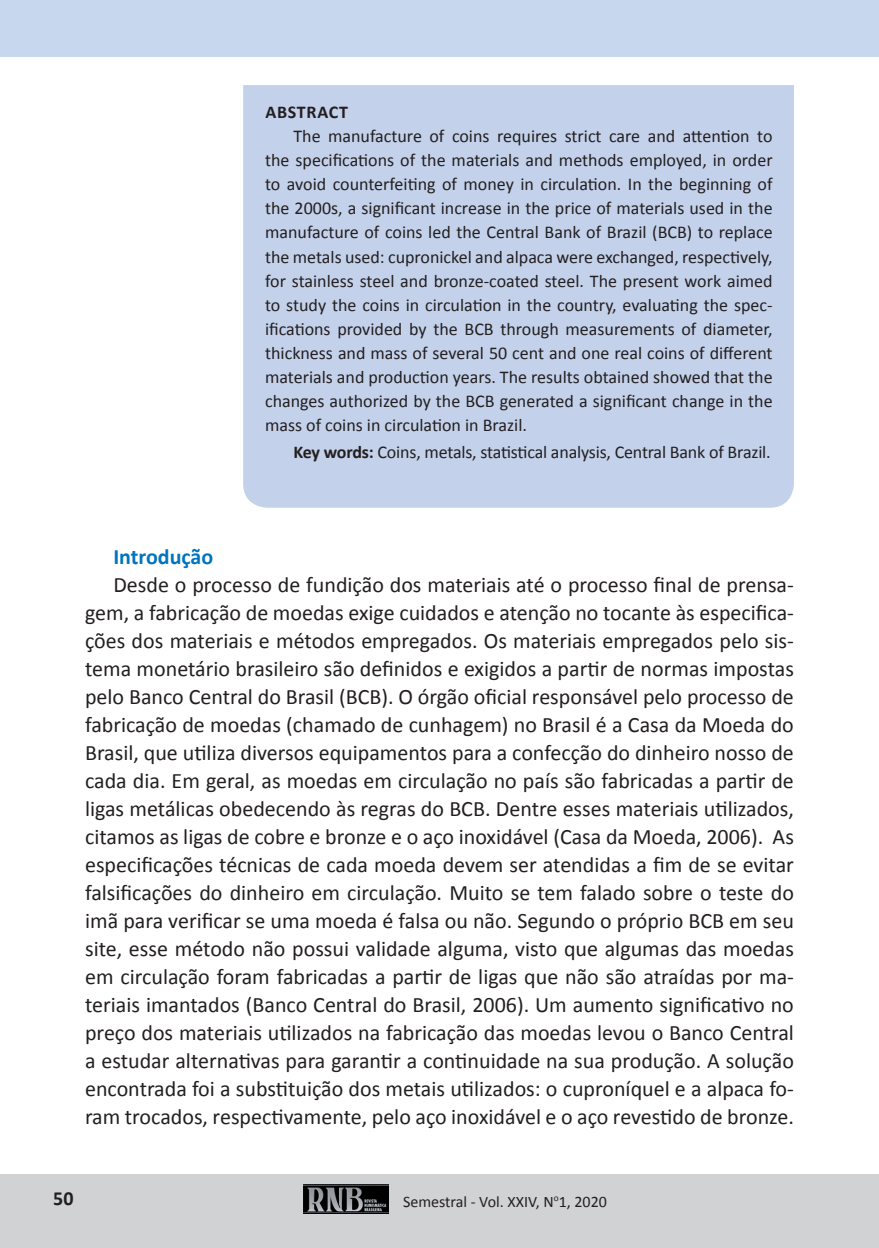
<style>
.page{position:relative;width:879px;height:1248px;background:#fff}
.page>*{position:absolute;margin:0;border:0;box-sizing:border-box;transform-origin:0 0}
.t1{font:22px/28px "Calibri";color:#231f20;text-align:justify}
.t2{font:700 22px "Calibri";color:#0074be}
.t3{font:700 20px "Calibri";color:#231f20}
.t4{font:18px/24px "Calibri";color:#231f20;text-align:justify}
.t5{font:700 18px "Calibri";letter-spacing:.04em;color:#231f20}
.t6{font:16px "Calibri";color:#231f20}
.s1{font-weight:700}
</style>
<div class="page">
<div style="left:0;top:1174px;width:879px;height:73px;background:#d1d2d4"></div>
<div style="left:0;top:0;width:879px;height:57px;background:#c6d7ee"></div>
<img style="left:304px;top:1184px;width:84px;height:29px">
<div style="left:243px;top:85px;width:551px;height:422px;background:#c3d1ea"></div>
<p class="t5" style="left:265px;top:101px;width:84px">ABSTRACT</p>
<p class="t4" style="left:265px;top:124px;width:509px;text-indent:28px">The manufacture of coins requires strict care and attention to the specifications of the materials and methods employed, in order to avoid counterfeiting of money in circulation. In the beginning of the 2000s, a significant increase in the price of materials used in the manufacture of coins led the Central Bank of Brazil (BCB) to replace the metals used: cupronickel and alpaca were exchanged, respectively, for stainless steel and bronze-coated steel. The present work aimed to study the coins in circulation in the country, evaluating the spec&shy;ifications provided by the BCB through measurements of diameter, thickness and mass of several 50 cent and one real coins of different materials and production years. The results obtained showed that the changes authorized by the BCB generated a significant change in the mass of coins in circulation in Brazil.</p>
<p class="t4" style="left:293px;top:439px;width:479px"><span class="s1">Key words:</span> Coins, metals, statistical analysis, Central Bank of Brazil.</p>
<p class="t2" style="left:113px;top:543px;width:101px">Introdução</p>
<p class="t1" style="left:85px;top:570px;width:710px;text-indent:28px">Desde o processo de fundição dos materiais até o processo final de prensa&shy;gem, a fabricação de moedas exige cuidados e atenção no tocante às especifica&shy;ções dos materiais e métodos empregados. Os materiais empregados pelo sis&shy;tema monetário brasileiro são definidos e exigidos a partir de normas impostas pelo Banco Central do Brasil (BCB). O órgão oficial responsável pelo processo de fabricação de moedas (chamado de cunhagem) no Brasil é a Casa da Moeda do Brasil, que utiliza diversos equipamentos para a confecção do dinheiro nosso de cada dia. Em geral, as moedas em circulação no país são fabricadas a partir de ligas metálicas obedecendo às regras do BCB. Dentre esses materiais utilizados, citamos as ligas de cobre e bronze e o aço inoxidável (Casa da Moeda, 2006). As especificações técnicas de cada moeda devem ser atendidas a fim de se evitar falsificações do dinheiro em circulação. Muito se tem falado sobre o teste do imã para verificar se uma moeda é falsa ou não. Segundo o próprio BCB em seu site, esse método não possui validade alguma, visto que algumas das moedas em circulação foram fabricadas a partir de ligas que não são atraídas por ma&shy;teriais imantados (Banco Central do Brasil, 2006). Um aumento significativo no preço dos materiais utilizados na fabricação das moedas levou o Banco Central a estudar alternativas para garantir a continuidade na sua produção. A solução encontrada foi a substituição dos metais utilizados: o cuproníquel e a alpaca fo&shy;ram trocados, respectivamente, pelo aço inoxidável e o aço revestido de bronze.</p>
<p class="t3" style="left:53px;top:1185px;width:22px">50</p>
<p class="t6" style="left:403px;top:1191px;width:205px">Semestral - Vol. XXIV, N<sup>o</sup>1, 2020</p>
</div>
